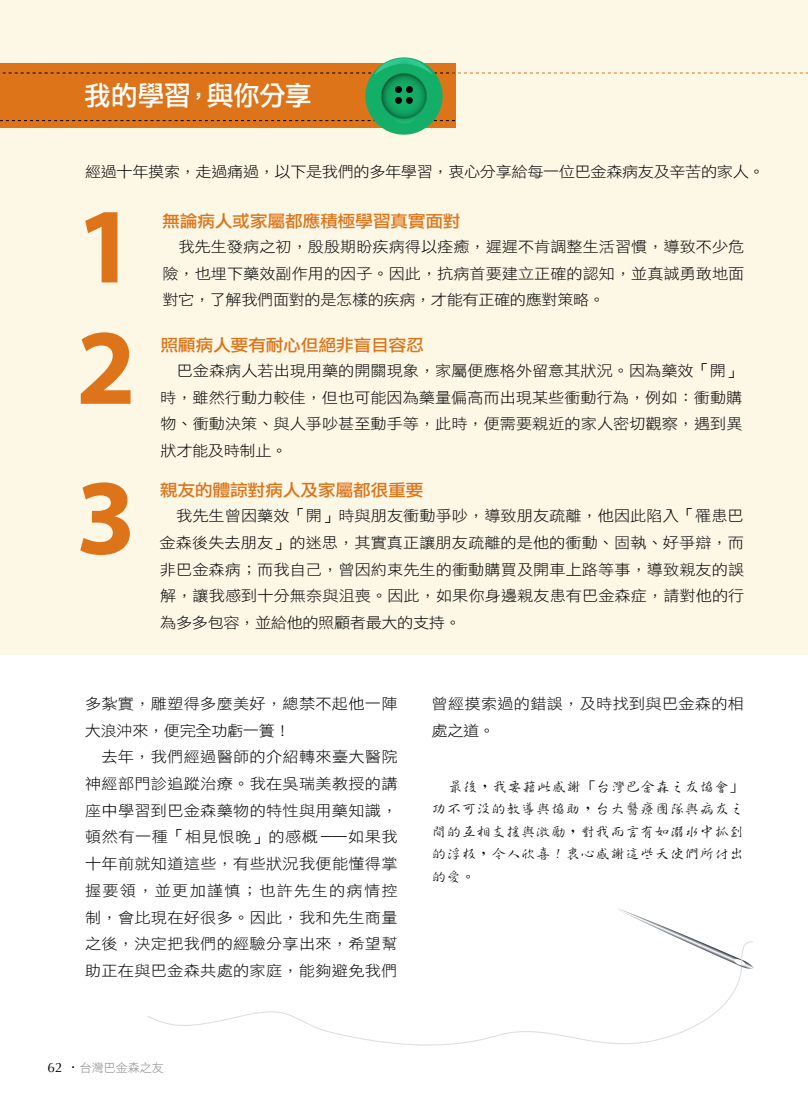
<style>
.page{position:relative;width:808px;height:1106px;background:#fff}
.page>*{position:absolute;margin:0;border:0;box-sizing:border-box;transform-origin:0 0}
.t1{font:700 108px "Myriad Pro";color:#de741a}
.t2{font:27px "DF Li Hei Std W5";letter-spacing:-.02em;color:#fff}
.t3{font:16.8px "DF Li Hei Std W5";letter-spacing:-.025em;color:#de741a;scale:1.08 1}
.t4{font:15px/26.7px "DF Li Hei Std W3";color:#000;text-align:justify;scale:1.08 1}
.t5{font:15px "DF Li Hei Std W3";letter-spacing:-.025em;color:#000;scale:1.08 1}
.t6{font:15px "DF Li Hei Std W3";letter-spacing:.03em;color:#000;scale:1.08 1}
.t7{font:15px "DF Li Hei Std W3";letter-spacing:.075em;color:#000;scale:1.08 1}
.t8{font:500 13.95px/22.5px "Her Sin";letter-spacing:-.01em;color:#000;text-align:justify;scale:1.08 1}
.t9{font:12px "DF Li Hei Std W3";color:#898989}
.s1{font-family:"Optima";font-size:13.5px;color:#000}
.s2{font-family:"DF Li Hei Std W5";font-size:13.5px;color:#000}
</style>
<div class="page">
<hr style="left:807px;top:654px;width:1px;height:452px;background:#b1c65c">
<div style="left:0;top:0;width:808px;height:654px;background:#fdf7e6"></div>
<div style="left:0;top:63px;width:455px;height:65px;background:#de741a"></div>
<div style="left:365px;top:57px;width:78px;height:78px;background:#13ae67;border-radius:50%"></div>
<svg style="left:0;top:58px;width:808px;height:65px"></svg>
<svg style="left:147px;top:969px;width:595px;height:77px"></svg>
<svg style="left:618px;top:908px;width:136px;height:61px"></svg>
<p class="t2" style="left:84px;top:81px;width:229px">我的學習，與你分享</p>
<p class="t5" style="left:85px;top:163px;width:631px">經過十年摸索，走過痛過，以下是我們的多年學習，衷心分享給每一位巴金森病友及辛苦的家人。</p>
<p class="t1" style="left:76px;top:176px;width:61px">1</p>
<p class="t3" style="left:162px;top:211px;width:278px">無論病人或家屬都應積極學習真實面對</p>
<p class="t4" style="left:162px;top:233px;width:540px;text-indent:16px">我先生發病之初，殷殷期盼疾病得以痊癒，遲遲不肯調整生活習慣，導致不少危險，也埋下藥效副作用的因子。因此，抗病首要建立正確的認知，並真誠勇敢地面對它，了解我們面對的是怎樣的疾病，才能有正確的應對策略。</p>
<p class="t1" style="left:76px;top:297px;width:61px">2</p>
<p class="t3" style="left:160px;top:336px;width:246px">照顧病人要有耐心但絕非盲目容忍</p>
<p class="t4" style="left:160px;top:357px;width:541px;text-indent:17px">巴金森病人若出現用藥的開關現象，家屬便應格外留意其狀況。因為藥效「開」時，雖然行動力較佳，但也可能因為藥量偏高而出現某些衝動行為，例如：衝動購物、衝動決策、與人爭吵甚至動手等，此時，便需要親近的家人密切觀察，遇到異狀才能及時制止。</p>
<p class="t1" style="left:76px;top:447px;width:61px">3</p>
<p class="t3" style="left:160px;top:481px;width:246px">親友的體諒對病人及家屬都很重要</p>
<p class="t4" style="left:160px;top:502px;width:543px;text-indent:17px">我先生曾因藥效「開」時與朋友衝動爭吵，導致朋友疏離，他因此陷入「罹患巴金森後失去朋友」的迷思，其實真正讓朋友疏離的是他的衝動、固執、好爭辯，而非巴金森病；而我自己，曾因約束先生的衝動購買及開車上路等事，導致親友的誤解，讓我感到十分無奈與沮喪。因此，如果你身邊親友患有巴金森症，請對他的行為多多包容，並給他的照顧者最大的支持。</p>
<p class="t4" style="left:85px;top:690px;width:291px">多紮實，雕塑得多麼美好，總禁不起他一陣</p>
<p class="t5" style="left:85px;top:722px;width:192px">大浪沖來，便完全功虧一簣！</p>
<p class="t4" style="left:101px;top:743px;width:276px">去年，我們經過醫師的介紹轉來臺大醫院</p>
<p class="t4" style="left:85px;top:770px;width:291px">神經部門診追蹤治療。我在吳瑞美教授的講</p>
<p class="t4" style="left:85px;top:796px;width:291px">座中學習到巴金森藥物的特性與用藥知識，</p>
<p class="t6" style="left:85px;top:829px;width:291px">頓然有一種「相見恨晚」的感概－—如果我</p>
<p class="t4" style="left:85px;top:850px;width:291px">十年前就知道這些，有些狀況我便能懂得掌</p>
<p class="t7" style="left:85px;top:882px;width:291px">握要領，並更加謹慎；也許先生的病情控</p>
<p class="t4" style="left:85px;top:903px;width:291px">制，會比現在好很多。因此，我和先生商量</p>
<p class="t4" style="left:85px;top:930px;width:291px">之後，決定把我們的經驗分享出來，希望幫</p>
<p class="t4" style="left:85px;top:957px;width:291px">助正在與巴金森共處的家庭，能夠避免我們</p>
<p class="t9" style="left:48px;top:1061px;width:118px"><span class="s1">62</span> <span class="s2">．</span>台灣巴金森之友</p>
<p class="t4" style="left:432px;top:690px;width:291px">曾經摸索過的錯誤，及時找到與巴金森的相處之道。</p>
<p class="t8" style="left:432px;top:775px;width:291px;text-indent:16px">最後，我要藉此感謝「台灣巴金森之友協會」功不可沒的教導與協助，台大醫療團隊與病友之間的互相支援與激勵，對我而言有如溺水中抓到的浮板，令人欣喜！衷心感謝這些天使們所付出的愛。</p>
</div>
